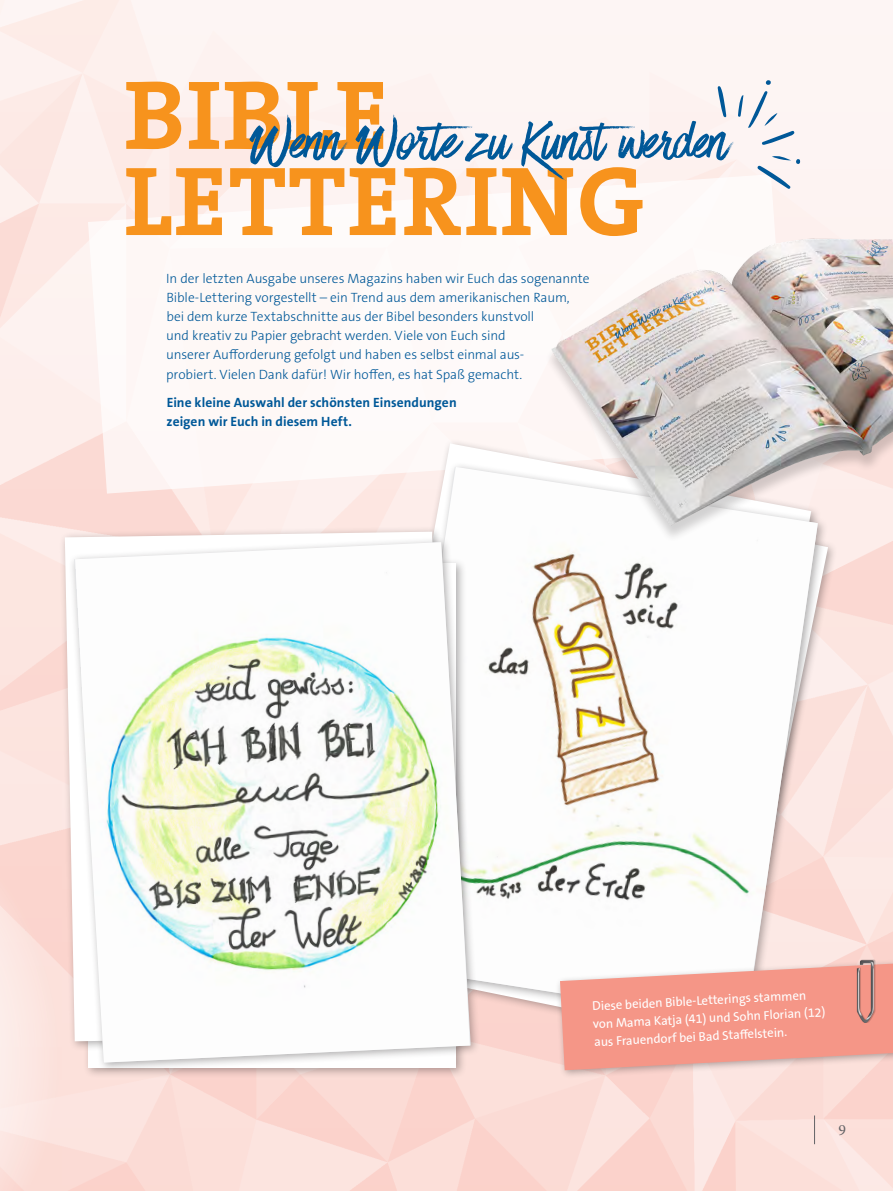
<style>
.page{position:relative;width:893px;height:1191px;background:#fff}
.page>*{position:absolute;margin:0;border:0;box-sizing:border-box;transform-origin:0 0}
.t1{font:700 99px/86.1px "The Serif 7";letter-spacing:.015em;color:#f7931d}
.t2{font:63px "Have Heart One";color:#005898}
.t3{font:15.75px "Minion Pro";color:#636366}
.t4{font:300 13.5px/19.2px "The Sans B W3";letter-spacing:-.005em;color:#005898}
.t5{font:700 13.5px/19.2px "The Sans B W7";letter-spacing:.005em;color:#005898}
.t6{font:12.75px/18px "The Sans B W5 Plain";color:#fff}
</style>
<div class="page">
<svg style="left:0;top:752px;width:62px;height:439px"></svg>
<svg style="left:88px;top:174px;width:702px;height:319px"></svg>
<svg style="left:718px;top:86px;width:9px;height:31px"></svg>
<svg style="left:738px;top:91px;width:57px;height:54px"></svg>
<svg style="left:765px;top:80px;width:6px;height:5px"></svg>
<svg style="left:757px;top:155px;width:43px;height:35px"></svg>
<div style="left:378px;top:461px;width:450px;height:571px;background:#231f20;opacity:.35"></div>
<img style="left:384px;top:467px;width:434px;height:555px">
<div style="left:59px;top:526px;width:394px;height:525px;background:#231f20;opacity:.35"></div>
<svg style="left:65px;top:531px;width:377px;height:510px"></svg>
<div style="left:69px;top:536px;width:412px;height:537px;background:#231f20;opacity:.35"></div>
<img style="left:75px;top:542px;width:395px;height:520px">
<div style="left:544px;top:238px;width:349px;height:305px;background:#231f20;opacity:.2"></div>
<img style="left:551px;top:238px;width:342px;height:288px">
<div style="left:555px;top:958px;width:338px;height:121px;background:#231f20;opacity:.35"></div>
<svg style="left:560px;top:958px;width:333px;height:112px"></svg>
<div style="left:855px;top:958px;width:19px;height:66px;background:#231f20;opacity:.75"></div>
<svg style="left:814px;top:1115px;width:1px;height:29px"></svg>
<h1 class="t1" style="left:124px;top:70px;width:522px">BIBLE<br>LETTERING</h1>
<h2 class="t2" style="left:249px;top:107px;width:479px">Wenn Worte zu Kunstwerden</h2>
<p class="t4" style="left:166px;top:269px;width:425px">In der letzten Ausgabe unseres Magazins haben wir Euch das sogenannte Bible-Lettering vorgestellt – ein Trend aus dem amerikanischen Raum, bei dem kurze Textabschnitte aus der Bibel besonders kunstvoll<br>und kreativ zu Papier gebracht werden. Viele von Euch sind<br>unserer Aufforderung gefolgt und haben es selbst einmal aus-<br>probiert. Vielen Dank dafür! Wir hoffen, es hat Spaß gemacht.</p>
<p class="t5" style="left:167px;top:393px;width:292px">Eine kleine Auswahl der schönsten Einsendungen zeigen wir Euch in diesem Heft.</p>
<p class="t6" style="left:592px;top:997px;width:234px;rotate:-3deg">Diese beiden Bible-Letterings stammen von Mama Katja (41) und Sohn Florian (12) aus Frauendorf bei Bad Staff elstein.</p>
<p class="t3" style="left:839px;top:1119px;width:9px">9</p>
</div>
